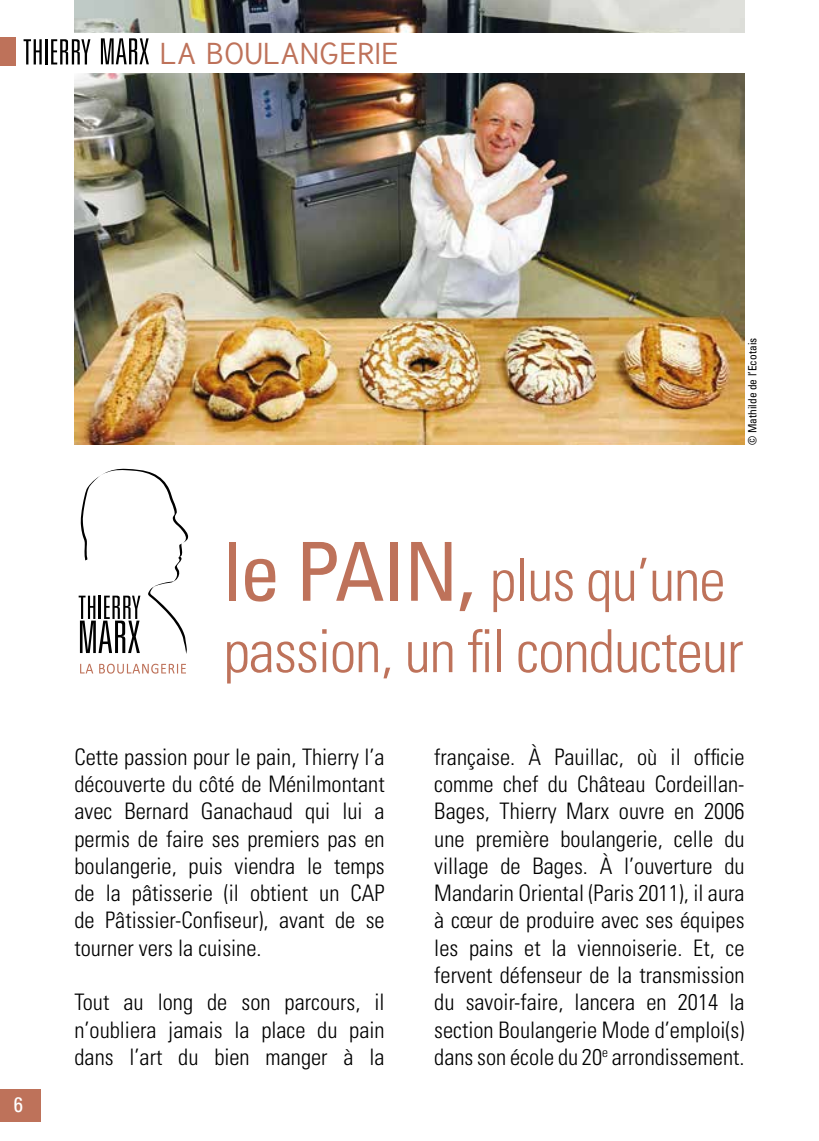
<style>
.page{position:relative;width:819px;height:1141px;background:#fff}
.page>*{position:absolute;margin:0;border:0;box-sizing:border-box;transform-origin:0 0}
.t1{font:300 condensed 59.5px/71.4px "Univers";letter-spacing:-.02em;color:#be725a}
.t2{font:29.75px "Tuffy";letter-spacing:.025em;color:#be725a}
.t3{font:300 condensed 22.75px/27.3px "Univers";color:#000;text-align:justify}
.t4{font:condensed 21px "Univers";color:#fff}
.t5{font:condensed 11.38px "Univers";color:#000}
.s1{font-weight:400;font-size:81.38px}
</style>
<div class="page">
<img style="left:74px;top:0;width:670px;height:445px">
<div style="left:0;top:33px;width:819px;height:40px;background:#fff"></div>
<svg style="left:79px;top:468px;width:109px;height:186px"></svg>
<svg style="left:80px;top:664px;width:13px;height:10px"></svg>
<svg style="left:99px;top:664px;width:87px;height:10px"></svg>
<div style="left:0;top:37px;width:15px;height:28px;background:#be725a"></div>
<svg style="left:24px;top:39px;width:18px;height:25px"></svg>
<hr style="left:45px;top:39px;width:3px;height:25px;background:#000">
<svg style="left:51px;top:39px;width:39px;height:25px"></svg>
<svg style="left:101px;top:38px;width:48px;height:26px"></svg>
<div style="left:0;top:1089px;width:40px;height:33px;background:#be725a"></div>
<h2 class="t2" style="left:160px;top:35px;width:239px">LA BOULANGERIE</h2>
<p class="t4" style="left:14px;top:1091px;width:11px">6</p>
<p class="t5" style="left:745px;top:445px;width:109px;rotate:-90deg">© Mathilde de l’Ecotais</p>
<h1 class="t1" style="left:223px;top:544px;width:521px"><span class="s1">le PAIN,</span> plus qu’une passion, un fil conducteur</h1>
<p class="t3" style="left:74px;top:743px;width:312px">Cette passion pour le pain, Thierry l’a découverte du côté de Ménilmontant avec Bernard Ganachaud qui lui a permis de faire ses premiers pas en boulangerie, puis viendra le temps de la pâtisserie (il obtient un CAP de Pâtissier-Confiseur), avant de se tourner vers la cuisine.</p>
<p class="t3" style="left:74px;top:989px;width:312px">Tout au long de son parcours, il n’oubliera jamais la place du pain dans l’art du bien manger à la</p>
<p class="t3" style="left:434px;top:743px;width:312px">française. À Pauillac, où il officie comme chef du Château Cordeillan-Bages, Thierry Marx ouvre en 2006 une première boulangerie, celle du village de Bages. À l’ouverture du Mandarin Oriental (Paris 2011), il aura à cœur de produire avec ses équipes les pains et la viennoiserie. Et, ce fervent défenseur de la transmission du savoir-faire, lancera en 2014 la section Boulangerie Mode d’emploi(s) dans son école du 20<sup>e</sup> arrondissement.</p>
</div>
